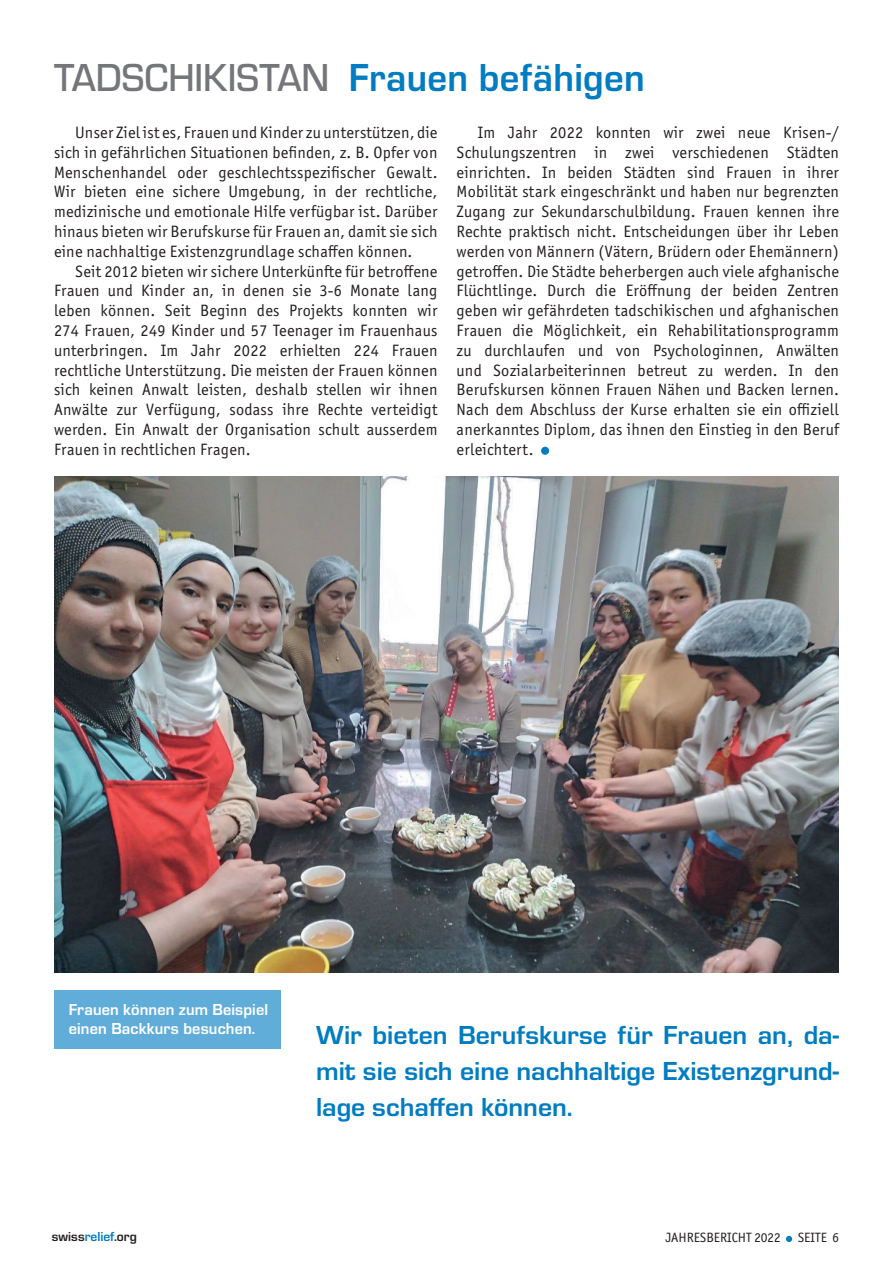
<style>
.page{position:relative;width:893px;height:1263px;background:#fff}
.page>*{position:absolute;margin:0;border:0;box-sizing:border-box;transform-origin:0 0}
.t1{font:700 40.5px "Eurostile";letter-spacing:.01em;color:#007cc2;scale:.96 1}
.t2{font:700 27px/36px "Eurostile";color:#007cc2;text-align:justify}
.t3{font:16.5px/19.8px "Officina Sans ITC Pro";letter-spacing:.015em;color:#231f20;text-align:justify}
.t4{font:700 16.5px/19.8px "Eurostile";letter-spacing:.01em;color:#fff}
.t5{font:13.5px "Officina Sans ITC Pro";color:#231f20}
.t6{font:700 13.5px "Eurostile";color:#231f20}
.s1{font-weight:500;color:#757679}
.s2{color:#007cc2}
</style>
<div class="page">
<svg style="left:786px;top:1236px;width:6px;height:6px"></svg>
<img style="left:54px;top:476px;width:785px;height:496px">
<div style="left:541px;top:447px;width:8px;height:8px;background:#007cc2;border-radius:50%"></div>
<div style="left:54px;top:990px;width:227px;height:58px;background:#61add9"></div>
<h1 class="t1" style="left:54px;top:48px;width:617px"><span class="s1">TADSCHIKISTAN</span> Frauen befähigen</h1>
<p class="t3" style="left:54px;top:122px;width:385px;text-indent:21px">Unser Ziel ist es, Frauen und Kinder zu unterstützen, die sich in gefährlichen Situationen befinden, z. B. Opfer von Menschenhandel oder geschlechtsspezifischer Gewalt.<br>Wir bieten eine sichere Umgebung, in der rechtliche, medizinische und emotionale Hilfe verfügbar ist. Darüber hinaus bieten wir Berufskurse für Frauen an, damit sie sich eine nachhaltige Existenzgrundlage schaffen können.</p>
<p class="t3" style="left:54px;top:261px;width:385px;text-indent:21px">Seit 2012 bieten wir sichere Unterkünfte für betroffene Frauen und Kinder an, in denen sie 3-6 Monate lang leben können. Seit Beginn des Projekts konnten wir 274 Frauen, 249 Kinder und 57 Teenager im Frauenhaus unterbringen. Im Jahr 2022 erhielten 224 Frauen rechtliche Unterstützung. Die meisten der Frauen können sich keinen Anwalt leisten, deshalb stellen wir ihnen Anwälte zur Verfügung, sodass ihre Rechte verteidigt werden. Ein Anwalt der Organisation schult ausserdem Frauen in rechtlichen Fragen.</p>
<p class="t3" style="left:457px;top:122px;width:384px;text-indent:21px">Im Jahr 2022 konnten wir zwei neue Krisen-/ Schulungszentren in zwei verschiedenen Städten einrichten. In beiden Städten sind Frauen in ihrer Mobilität stark eingeschränkt und haben nur begrenzten Zugang zur Sekundarschulbildung. Frauen kennen ihre Rechte praktisch nicht. Entscheidungen über ihr Leben werden von Männern (Vätern, Brüdern oder Ehemännern) getroffen. Die Städte beherbergen auch viele afghanische Flüchtlinge. Durch die Eröffnung der beiden Zentren geben wir gefährdeten tadschikischen und afghanischen Frauen die Möglichkeit, ein Rehabilitationsprogramm zu durchlaufen und von Psychologinnen, Anwälten und Sozialarbeiterinnen betreut zu werden. In den Berufskursen können Frauen Nähen und Backen lernen.<br>Nach dem Abschluss der Kurse erhalten sie ein offiziell anerkanntes Diplom, das ihnen den Einstieg in den Beruf erleichtert.</p>
<p class="t4" style="left:69px;top:998px;width:201px">Frauen können zum Beispiel einen Backkurs besuchen.</p>
<h2 class="t2" style="left:316px;top:1015px;width:524px">Wir bieten Berufskurse für Frauen an, da&shy;mit sie sich eine nachhaltige Existenzgrund&shy;lage schaffen können.</h2>
<p class="t6" style="left:52px;top:1227px;width:86px">swiss<span class="s2">relief</span>.org</p>
<p class="t5" style="left:665px;top:1229px;width:117px">JAHRESBERICHT 2022</p>
<p class="t5" style="left:798px;top:1229px;width:43px">SEITE 6</p>
</div>
